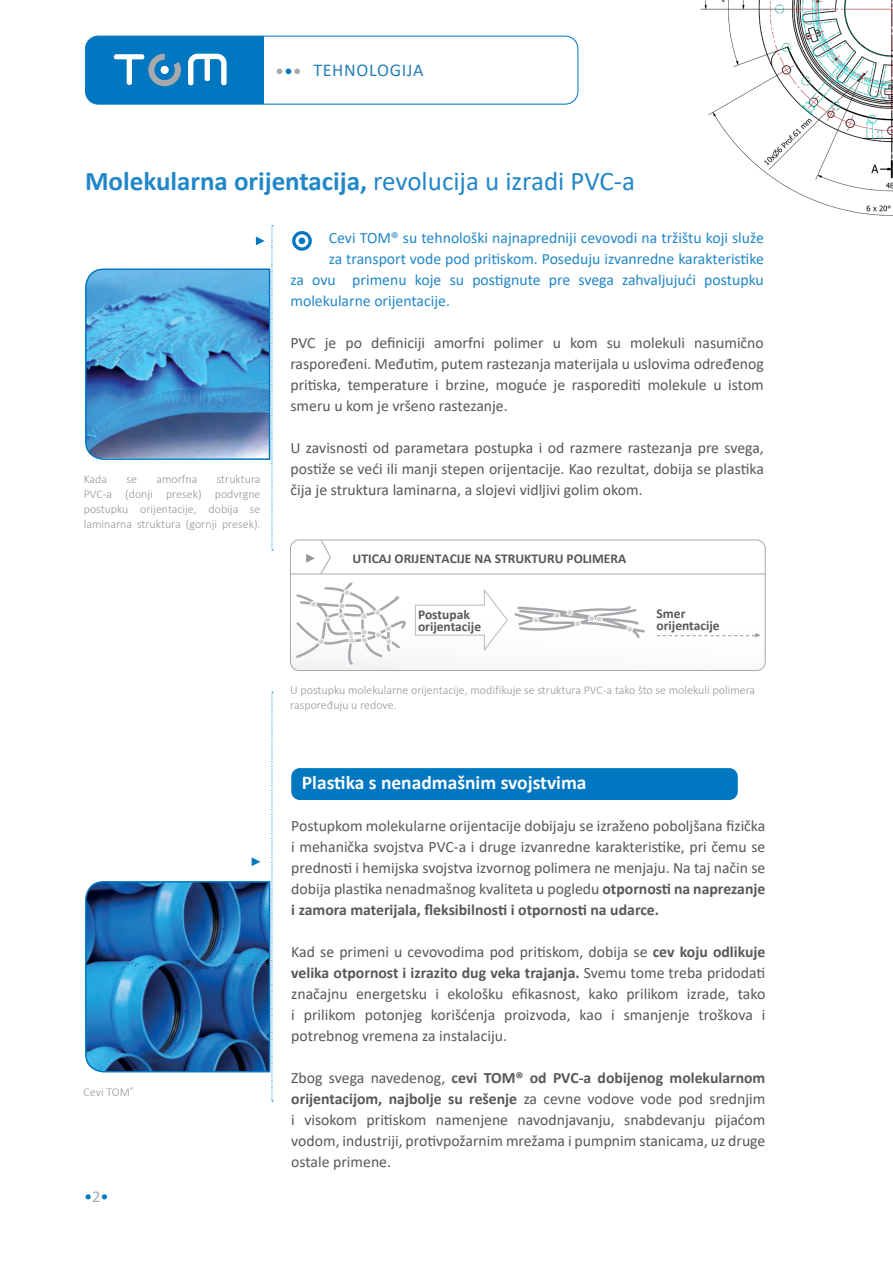
<style>
.page{position:relative;width:893px;height:1263px;background:#fff}
.page>*{position:absolute;margin:0;border:0;box-sizing:border-box;transform-origin:0 0}
.t1{font:700 27px "Calibri";color:#2287c8}
.t2{font:700 19.5px "Calibri";color:#fff}
.t3{font:18px "Calibri";letter-spacing:.04em;color:#2480b8}
.t4{font:18px "Calibri";color:#a8a9ad}
.t5{font:16.5px "Calibri";color:#0077c0}
.t6{font:15.75px/21px "Calibri";color:#57585a;text-align:justify}
.t7{font:15.75px "Calibri";color:#2287c8}
.t8{font:700 13.5px/12px "Calibri";color:#57585a}
.t9{font:300 12px/15px "Calibri";color:#939598;text-align:justify}
.t10{font:300 12px "Calibri";color:#939698}
.s1{color:#0077c0}
.s2{font-weight:400}
.s3{color:#a7a9ac}
.s4{font-weight:700}
</style>
<div class="page">
<div style="left:85px;top:36px;width:493px;height:68px;background:#0077c0;border-radius:13px"></div>
<div style="left:264px;top:36px;width:314px;height:68px;background:#fff"></div>
<div style="left:85px;top:36px;width:493px;height:68px;border:1px solid #0077c0;border-radius:13px"></div>
<svg style="left:188px;top:54px;width:39px;height:31px"></svg>
<svg style="left:114px;top:54px;width:67px;height:32px"></svg>
<div style="left:161px;top:66px;width:8px;height:8px;background:#fff;border-radius:50%"></div>
<img style="left:700px;top:0;width:193px;height:216px">
<svg style="left:292px;top:231px;width:20px;height:20px"></svg>
<svg style="left:85px;top:225px;width:188px;height:325px"></svg>
<svg style="left:85px;top:692px;width:188px;height:410px"></svg>
<svg style="left:290px;top:540px;width:475px;height:130px"></svg>
<div style="left:290px;top:540px;width:475px;height:131px;border:1px solid #a8a9ad;border-radius:9px"></div>
<hr style="left:290px;top:574px;width:475px;height:1px;background:#a8a9ad">
<svg style="left:306px;top:539px;width:25px;height:35px"></svg>
<div style="left:291px;top:768px;width:447px;height:32px;background:#0077c0;border-radius:9px"></div>
<svg style="left:295px;top:580px;width:351px;height:91px"></svg>
<svg style="left:657px;top:633px;width:103px;height:4px"></svg>
<p class="t4" style="left:275px;top:59px;width:28px">•<span class="s1">•</span>•</p>
<p class="t3" style="left:313px;top:58px;width:112px">TEHNOLOGIJA</p>
<p class="t1" style="left:85px;top:162px;width:551px">Molekularna orijentacija, <span class="s2">revolucija u izradi PVC-a</span></p>
<p class="t7" style="left:329px;top:227px;width:437px">Cevi TOM® su tehnološki najnapredniji cevovodi na tržištu koji služe</p>
<p class="t7" style="left:329px;top:248px;width:437px">za transport vode pod pritiskom. Poseduju izvanredne karakteristike</p>
<p class="t7" style="left:290px;top:269px;width:475px">za ovu primenu koje su postignute pre svega zahvaljujući postupku</p>
<p class="t7" style="left:290px;top:290px;width:161px">molekularne orijentacije.</p>
<p class="t6" style="left:290px;top:332px;width:475px">PVC je po definiciji amorfni polimer u kom su molekuli nasumično raspoređeni. Međutim, putem rastezanja materijala u uslovima određenog pritiska, temperature i brzine, moguće je rasporediti molekule u istom smeru u kom je vršeno rastezanje.</p>
<p class="t6" style="left:290px;top:437px;width:475px">U zavisnosti od parametara postupka i od razmere rastezanja pre svega, postiže se veći ili manji stepen orijentacije. Kao rezultat, dobija se plastika čija je struktura laminarna, a slojevi vidljivi golim okom.</p>
<p class="t9" style="left:84px;top:471px;width:25px">Kada</p>
<p class="t9" style="left:126px;top:471px;width:12px">se</p>
<p class="t9" style="left:156px;top:471px;width:43px">amorfna</p>
<p class="t9" style="left:84px;top:471px;width:178px;text-indent:133px">struktura PVC-a (donji presek) podvrgne postupku orijentacije, dobija se laminarna struktura (gornji presek).</p>
<p class="t8" style="left:353px;top:553px;width:275px">UTICAJ ORIJENTACIJE NA STRUKTURU POLIMERA</p>
<p class="t8" style="left:418px;top:608px;width:65px">Postupak orijentacije</p>
<p class="t8" style="left:657px;top:607px;width:30px">Smer</p>
<p class="t8" style="left:657px;top:619px;width:65px">orijentacije</p>
<p class="t9" style="left:290px;top:683px;width:466px">U postupku molekularne orijentacije, modifikuje se struktura PVC-a tako što se molekuli polimera raspoređuju u redove.</p>
<p class="t10" style="left:84px;top:1085px;width:51px">Cevi TOM<sup>®</sup></p>
<p class="t5" style="left:84px;top:1185px;width:26px">•<span class="s3">2</span>•</p>
<p class="t2" style="left:302px;top:769px;width:286px">Plastika s nenadmašnim svojstvima</p>
<p class="t6" style="left:291px;top:815px;width:476px">Postupkom molekularne orijentacije dobijaju se izraženo poboljšana fizička i mehanička svojstva PVC-a i druge izvanredne karakteristike, pri čemu se prednosti i hemijska svojstva izvornog polimera ne menjaju. Na taj način se dobija plastika nenadmašnog kvaliteta u pogledu <span class="s4">otpornosti na naprezanje i zamora materijala, fleksibilnosti i otpornosti na udarce.</span></p>
<p class="t6" style="left:291px;top:941px;width:476px">Kad se primeni u cevovodima pod pritiskom, dobija se <span class="s4">cev koju odlikuje velika otpornost i izrazito dug veka trajanja.</span> Svemu tome treba pridodati značajnu energetsku i ekološku efikasnost, kako prilikom izrade, tako i prilikom potonjeg korišćenja proizvoda, kao i smanjenje troškova i potrebnog vremena za instalaciju.</p>
<p class="t6" style="left:291px;top:1067px;width:476px">Zbog svega navedenog, <span class="s4">cevi TOM® od PVC-a dobijenog molekularnom orijentacijom, najbolje su rešenje</span> za cevne vodove vode pod srednjim i visokom pritiskom namenjene navodnjavanju, snabdevanju pijaćom vodom, industriji, protivpožarnim mrežama i pumpnim stanicama, uz druge ostale primene.</p>
</div>
